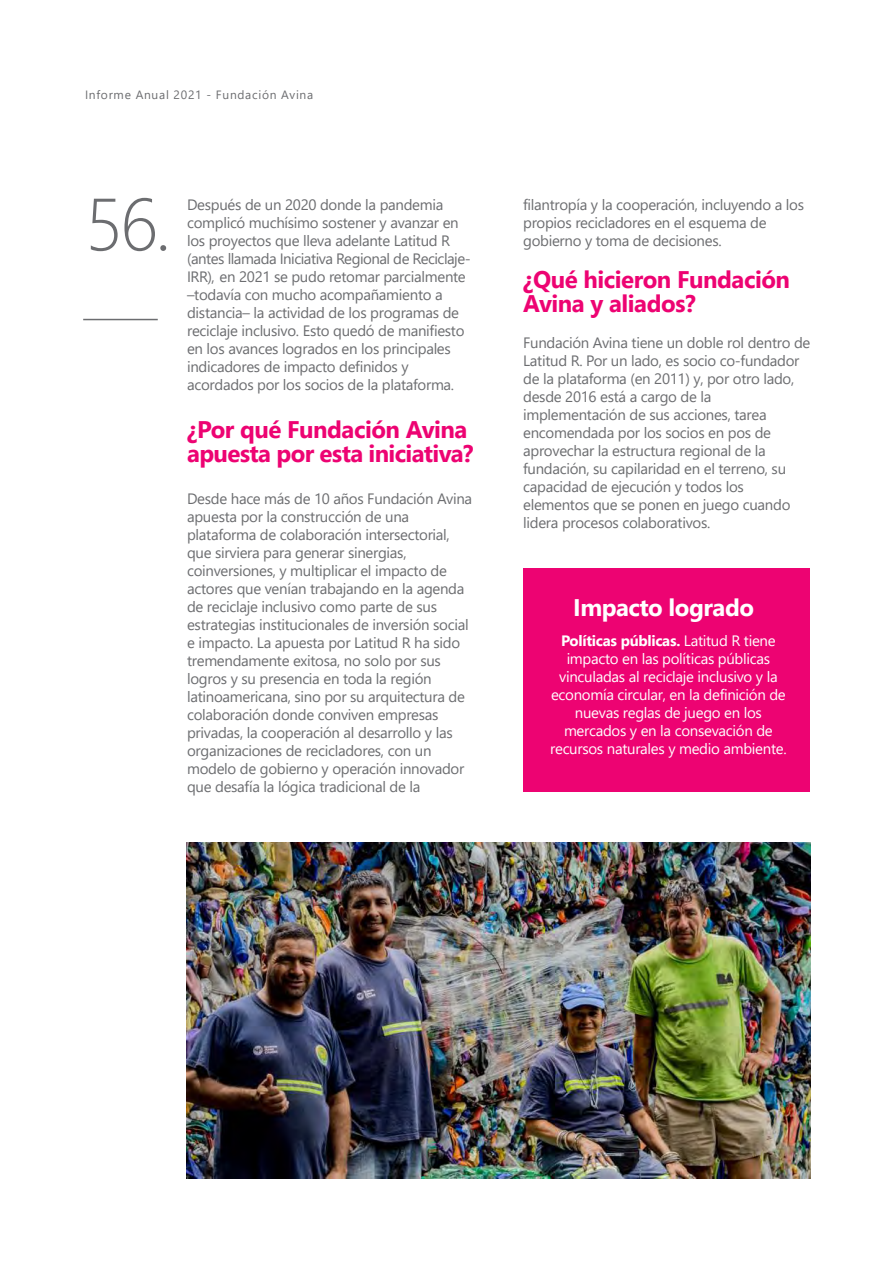
<style>
.page{position:relative;width:893px;height:1263px;background:#fff}
.page>*{position:absolute;margin:0;border:0;box-sizing:border-box;transform-origin:0 0}
.t1{font:300 73.65px "Segoe UI";color:#6c6d70}
.t2{font:700 24px/24px "Segoe UI";letter-spacing:-.02em;color:#ed0372}
.t3{font:700 24px "Segoe UI";letter-spacing:-.02em;color:#fff}
.t4{font:15px/18px "Segoe UI";letter-spacing:-.02em;color:#6c6d70}
.t5{font:15px/18px "Segoe UI";letter-spacing:-.02em;color:#fff;text-align:center}
.t6{font:12px "Segoe UI";letter-spacing:.06em;color:#6c6d70}
.s1{font-weight:700}
</style>
<div class="page">
<div style="left:523px;top:568px;width:287px;height:223px;background:#ed0372"></div>
<hr style="left:83px;top:319px;width:75px;height:1px;background:#6c6d70">
<img style="left:187px;top:842px;width:623px;height:336px">
<p class="t6" style="left:85px;top:84px;width:230px">Informe Anual 2021 - Fundación Avina</p>
<h1 class="t1" style="left:85px;top:155px;width:88px">56.</h1>
<p class="t4" style="left:187px;top:195px;width:285px">Después de un 2020 donde la pandemia complicó muchísimo sostener y avanzar en los proyectos que lleva adelante Latitud R (antes llamada Iniciativa Regional de Reciclaje-IRR), en 2021 se pudo retomar parcialmente –todavía con mucho acompañamiento a distancia– la actividad de los programas de reciclaje inclusivo. Esto quedó de manifiesto en los avances logrados en los principales indicadores de impacto definidos y acordados por los socios de la plataforma.</p>
<h2 class="t2" style="left:187px;top:417px;width:288px">¿Por qué Fundación Avina apuesta por esta iniciativa?</h2>
<p class="t4" style="left:187px;top:489px;width:287px">Desde hace más de 10 años Fundación Avina apuesta por la construcción de una plataforma de colaboración intersectorial, que sirviera para generar sinergias, coinversiones, y multiplicar el impacto de actores que venían trabajando en la agenda de reciclaje inclusivo como parte de sus estrategias institucionales de inversión social e impacto. La apuesta por Latitud R ha sido tremendamente exitosa, no solo por sus logros y su presencia en toda la región latinoamericana, sino por su arquitectura de colaboración donde conviven empresas privadas, la cooperación al desarrollo y las organizaciones de recicladores, con un modelo de gobierno y operación innovador que desafía la lógica tradicional de la</p>
<p class="t4" style="left:523px;top:194px;width:282px">filantropía y la cooperación, incluyendo a los propios recicladores en el esquema de gobierno y toma de decisiones.</p>
<h2 class="t2" style="left:523px;top:266px;width:268px">¿Qué hicieron Fundación<br>Avina y aliados?</h2>
<p class="t4" style="left:523px;top:332px;width:289px">Fundación Avina tiene un doble rol dentro de Latitud R. Por un lado, es socio co-fundador de la plataforma (en 2011) y, por otro lado, desde 2016 está a cargo de la implementación de sus acciones, tarea encomendada por los socios en pos de aprovechar la estructura regional de la fundación, su capilaridad en el terreno, su capacidad de ejecución y todos los elementos que se ponen en juego cuando lidera procesos colaborativos.</p>
<h2 class="t3" style="left:573px;top:591px;width:182px">Impacto logrado</h2>
<p class="t5" style="left:550px;top:630px;width:238px"><span class="s1">Políticas públicas.</span> Latitud R tiene impacto en las políticas públicas vinculadas al reciclaje inclusivo y la economía circular, en la definición de nuevas reglas de juego en los mercados y en la consevación de recursos naturales y medio ambiente.</p>
</div>
